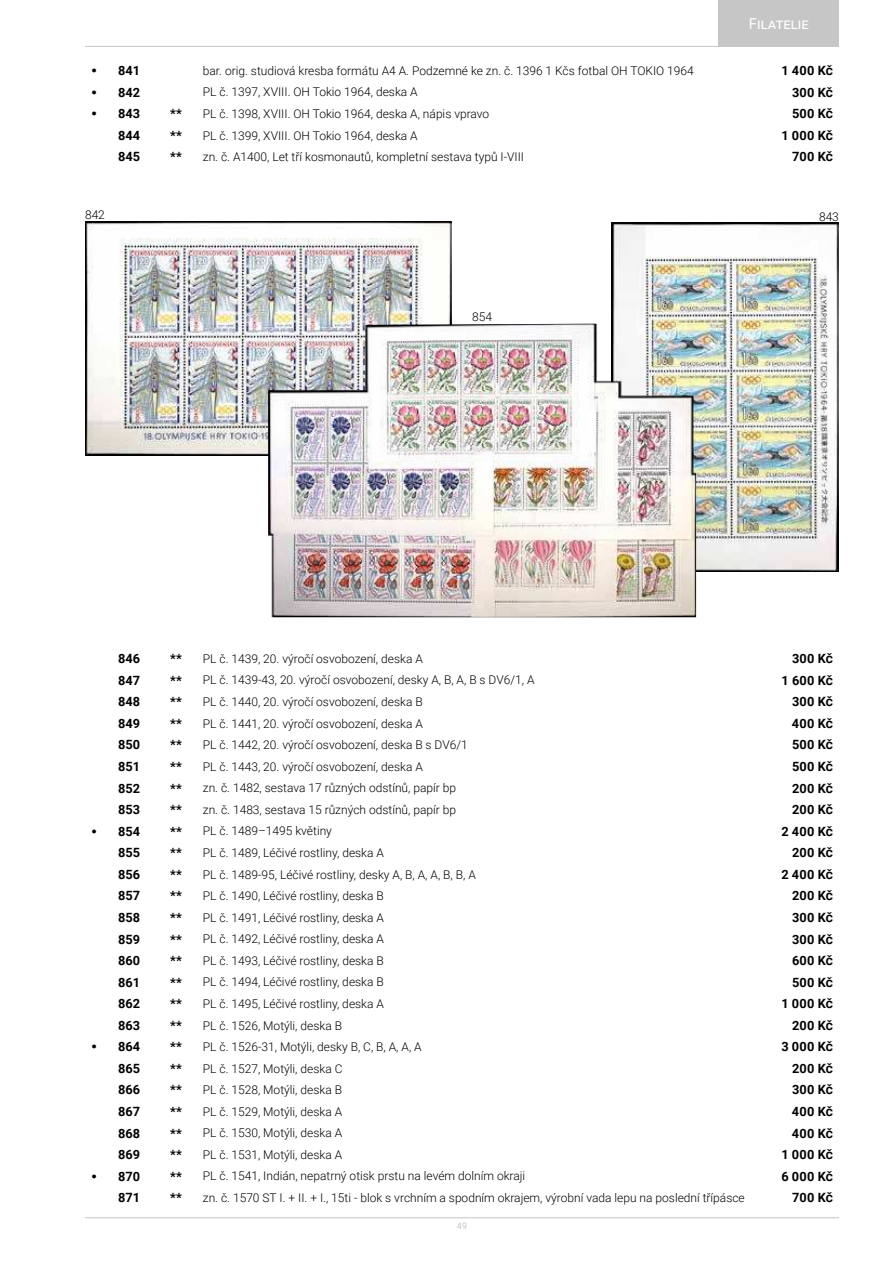
<style>
.page{position:relative;width:893px;height:1263px;background:#fff}
.page>*{position:absolute;margin:0;border:0;box-sizing:border-box;transform-origin:0 0}
.t1{font:15px "Roboto";color:#fff}
.t2{font:700 12.75px "Roboto";color:#000}
.t3{font:300 12px "Roboto";color:#000}
.t4{font:9px "Roboto";color:#c6c6c6}
</style>
<div class="page">
<div style="left:719px;top:0;width:120px;height:47px;background:#c6c6c6"></div>
<hr style="left:85px;top:1217px;width:754px;height:1px;background:#c6c6c6">
<hr style="left:85px;top:46px;width:754px;height:1px;background:#c6c6c6">
<img style="left:85px;top:221px;width:366px;height:234px">
<img style="left:611px;top:223px;width:228px;height:348px">
<img style="left:268px;top:323px;width:428px;height:294px">
<p class="t1" style="left:749px;top:13px;width:61px">Filatelie</p>
<p class="t2" style="left:91px;top:62px;width:50px"><sup>●</sup> 841</p>
<p class="t3" style="left:203px;top:62px;width:492px">bar. orig. studiová kresba formátu A4 A. Podzemné ke zn. č. 1396 1 Kčs fotbal OH TOKIO 1964</p>
<p class="t2" style="left:781px;top:62px;width:53px">1 400 Kč</p>
<p class="t2" style="left:91px;top:83px;width:50px"><sup>●</sup> 842</p>
<p class="t3" style="left:203px;top:84px;width:216px">PL č. 1397, XVIII. OH Tokio 1964, deska A</p>
<p class="t2" style="left:792px;top:83px;width:42px">300 Kč</p>
<p class="t2" style="left:91px;top:105px;width:50px"><sup>●</sup> 843</p>
<p class="t2" style="left:170px;top:109px;width:13px">**</p>
<p class="t3" style="left:203px;top:105px;width:288px">PL č. 1398, XVIII. OH Tokio 1964, deska A, nápis vpravo</p>
<p class="t2" style="left:792px;top:105px;width:42px">500 Kč</p>
<p class="t2" style="left:118px;top:126px;width:23px">844</p>
<p class="t2" style="left:170px;top:130px;width:13px">**</p>
<p class="t3" style="left:203px;top:127px;width:216px">PL č. 1399, XVIII. OH Tokio 1964, deska A</p>
<p class="t2" style="left:781px;top:126px;width:53px">1 000 Kč</p>
<p class="t2" style="left:118px;top:148px;width:23px">845</p>
<p class="t2" style="left:170px;top:152px;width:13px">**</p>
<p class="t3" style="left:203px;top:148px;width:323px">zn. č. A1400, Let tří kosmonautů, kompletní sestava typů I-VIII</p>
<p class="t2" style="left:792px;top:148px;width:42px">700 Kč</p>
<p class="t3" style="left:85px;top:206px;width:21px">842</p>
<p class="t3" style="left:819px;top:208px;width:21px">843</p>
<p class="t3" style="left:472px;top:308px;width:21px">854</p>
<p class="t2" style="left:118px;top:650px;width:23px">846</p>
<p class="t2" style="left:170px;top:654px;width:13px">**</p>
<p class="t3" style="left:203px;top:650px;width:221px">PL č. 1439, 20. výročí osvobození, deska A</p>
<p class="t2" style="left:792px;top:650px;width:42px">300 Kč</p>
<p class="t2" style="left:118px;top:671px;width:23px">847</p>
<p class="t2" style="left:170px;top:675px;width:13px">**</p>
<p class="t3" style="left:203px;top:672px;width:333px">PL č. 1439-43, 20. výročí osvobození, desky A, B, A, B s DV6/1, A</p>
<p class="t2" style="left:781px;top:671px;width:53px">1 600 Kč</p>
<p class="t2" style="left:118px;top:693px;width:23px">848</p>
<p class="t2" style="left:170px;top:697px;width:13px">**</p>
<p class="t3" style="left:203px;top:693px;width:221px">PL č. 1440, 20. výročí osvobození, deska B</p>
<p class="t2" style="left:792px;top:693px;width:42px">300 Kč</p>
<p class="t2" style="left:118px;top:714px;width:23px">849</p>
<p class="t2" style="left:170px;top:718px;width:13px">**</p>
<p class="t3" style="left:203px;top:715px;width:221px">PL č. 1441, 20. výročí osvobození, deska A</p>
<p class="t2" style="left:792px;top:714px;width:42px">400 Kč</p>
<p class="t2" style="left:118px;top:736px;width:23px">850</p>
<p class="t2" style="left:170px;top:740px;width:13px">**</p>
<p class="t3" style="left:203px;top:736px;width:266px">PL č. 1442, 20. výročí osvobození, deska B s DV6/1</p>
<p class="t2" style="left:792px;top:736px;width:42px">500 Kč</p>
<p class="t2" style="left:118px;top:757px;width:23px">851</p>
<p class="t2" style="left:170px;top:761px;width:13px">**</p>
<p class="t3" style="left:203px;top:758px;width:221px">PL č. 1443, 20. výročí osvobození, deska A</p>
<p class="t2" style="left:792px;top:757px;width:42px">500 Kč</p>
<p class="t2" style="left:118px;top:779px;width:23px">852</p>
<p class="t2" style="left:170px;top:783px;width:13px">**</p>
<p class="t3" style="left:203px;top:780px;width:255px">zn. č. 1482, sestava 17 různých odstínů, papír bp</p>
<p class="t2" style="left:792px;top:779px;width:42px">200 Kč</p>
<p class="t2" style="left:118px;top:801px;width:23px">853</p>
<p class="t2" style="left:170px;top:804px;width:13px">**</p>
<p class="t3" style="left:203px;top:801px;width:255px">zn. č. 1483, sestava 15 různých odstínů, papír bp</p>
<p class="t2" style="left:792px;top:801px;width:42px">200 Kč</p>
<p class="t2" style="left:91px;top:822px;width:50px"><sup>●</sup> 854</p>
<p class="t2" style="left:170px;top:826px;width:13px">**</p>
<p class="t3" style="left:203px;top:823px;width:131px">PL č. 1489–1495 květiny</p>
<p class="t2" style="left:781px;top:822px;width:53px">2 400 Kč</p>
<p class="t2" style="left:118px;top:844px;width:23px">855</p>
<p class="t2" style="left:170px;top:848px;width:13px">**</p>
<p class="t3" style="left:203px;top:844px;width:183px">PL č. 1489, Léčivé rostliny, deska A</p>
<p class="t2" style="left:792px;top:844px;width:42px">200 Kč</p>
<p class="t2" style="left:118px;top:865px;width:23px">856</p>
<p class="t2" style="left:170px;top:869px;width:13px">**</p>
<p class="t3" style="left:203px;top:866px;width:274px">PL č. 1489-95, Léčivé rostliny, desky A, B, A, A, B, B, A</p>
<p class="t2" style="left:781px;top:865px;width:53px">2 400 Kč</p>
<p class="t2" style="left:118px;top:887px;width:23px">857</p>
<p class="t2" style="left:170px;top:891px;width:13px">**</p>
<p class="t3" style="left:203px;top:887px;width:182px">PL č. 1490, Léčivé rostliny, deska B</p>
<p class="t2" style="left:792px;top:887px;width:42px">200 Kč</p>
<p class="t2" style="left:118px;top:908px;width:23px">858</p>
<p class="t2" style="left:170px;top:912px;width:13px">**</p>
<p class="t3" style="left:203px;top:909px;width:183px">PL č. 1491, Léčivé rostliny, deska A</p>
<p class="t2" style="left:792px;top:908px;width:42px">300 Kč</p>
<p class="t2" style="left:118px;top:930px;width:23px">859</p>
<p class="t2" style="left:170px;top:934px;width:13px">**</p>
<p class="t3" style="left:203px;top:930px;width:183px">PL č. 1492, Léčivé rostliny, deska A</p>
<p class="t2" style="left:792px;top:930px;width:42px">300 Kč</p>
<p class="t2" style="left:118px;top:952px;width:23px">860</p>
<p class="t2" style="left:170px;top:955px;width:13px">**</p>
<p class="t3" style="left:203px;top:952px;width:182px">PL č. 1493, Léčivé rostliny, deska B</p>
<p class="t2" style="left:792px;top:952px;width:42px">600 Kč</p>
<p class="t2" style="left:118px;top:973px;width:23px">861</p>
<p class="t2" style="left:170px;top:977px;width:13px">**</p>
<p class="t3" style="left:203px;top:974px;width:182px">PL č. 1494, Léčivé rostliny, deska B</p>
<p class="t2" style="left:792px;top:973px;width:42px">500 Kč</p>
<p class="t2" style="left:118px;top:995px;width:23px">862</p>
<p class="t2" style="left:170px;top:999px;width:13px">**</p>
<p class="t3" style="left:203px;top:995px;width:183px">PL č. 1495, Léčivé rostliny, deska A</p>
<p class="t2" style="left:781px;top:995px;width:53px">1 000 Kč</p>
<p class="t2" style="left:118px;top:1016px;width:23px">863</p>
<p class="t2" style="left:170px;top:1020px;width:13px">**</p>
<p class="t3" style="left:203px;top:1017px;width:141px">PL č. 1526, Motýli, deska B</p>
<p class="t2" style="left:792px;top:1016px;width:42px">200 Kč</p>
<p class="t2" style="left:91px;top:1038px;width:50px"><sup>●</sup> 864</p>
<p class="t2" style="left:170px;top:1042px;width:13px">**</p>
<p class="t3" style="left:203px;top:1038px;width:220px">PL č. 1526-31, Motýli, desky B, C, B, A, A, A</p>
<p class="t2" style="left:781px;top:1038px;width:53px">3 000 Kč</p>
<p class="t2" style="left:118px;top:1059px;width:23px">865</p>
<p class="t2" style="left:170px;top:1063px;width:13px">**</p>
<p class="t3" style="left:203px;top:1060px;width:141px">PL č. 1527, Motýli, deska C</p>
<p class="t2" style="left:792px;top:1059px;width:42px">200 Kč</p>
<p class="t2" style="left:118px;top:1081px;width:23px">866</p>
<p class="t2" style="left:170px;top:1085px;width:13px">**</p>
<p class="t3" style="left:203px;top:1081px;width:141px">PL č. 1528, Motýli, deska B</p>
<p class="t2" style="left:792px;top:1081px;width:42px">300 Kč</p>
<p class="t2" style="left:118px;top:1102px;width:23px">867</p>
<p class="t2" style="left:170px;top:1106px;width:13px">**</p>
<p class="t3" style="left:203px;top:1103px;width:141px">PL č. 1529, Motýli, deska A</p>
<p class="t2" style="left:792px;top:1102px;width:42px">400 Kč</p>
<p class="t2" style="left:118px;top:1124px;width:23px">868</p>
<p class="t2" style="left:170px;top:1128px;width:13px">**</p>
<p class="t3" style="left:203px;top:1125px;width:141px">PL č. 1530, Motýli, deska A</p>
<p class="t2" style="left:792px;top:1124px;width:42px">400 Kč</p>
<p class="t2" style="left:118px;top:1146px;width:23px">869</p>
<p class="t2" style="left:170px;top:1149px;width:13px">**</p>
<p class="t3" style="left:203px;top:1146px;width:141px">PL č. 1531, Motýli, deska A</p>
<p class="t2" style="left:781px;top:1146px;width:53px">1 000 Kč</p>
<p class="t2" style="left:91px;top:1167px;width:50px"><sup>●</sup> 870</p>
<p class="t2" style="left:170px;top:1171px;width:13px">**</p>
<p class="t3" style="left:203px;top:1168px;width:324px">PL č. 1541, Indián, nepatrný otisk prstu na levém dolním okraji</p>
<p class="t2" style="left:781px;top:1167px;width:53px">6 000 Kč</p>
<p class="t2" style="left:118px;top:1189px;width:23px">871</p>
<p class="t2" style="left:170px;top:1193px;width:13px">**</p>
<p class="t3" style="left:203px;top:1189px;width:543px">zn. č. 1570 ST I. + II. + I., 15ti - blok s vrchním a spodním okrajem, výrobní vada lepu na poslední třípásce</p>
<p class="t2" style="left:792px;top:1189px;width:42px">700 Kč</p>
<p class="t4" style="left:457px;top:1220px;width:12px">49</p>
</div>
